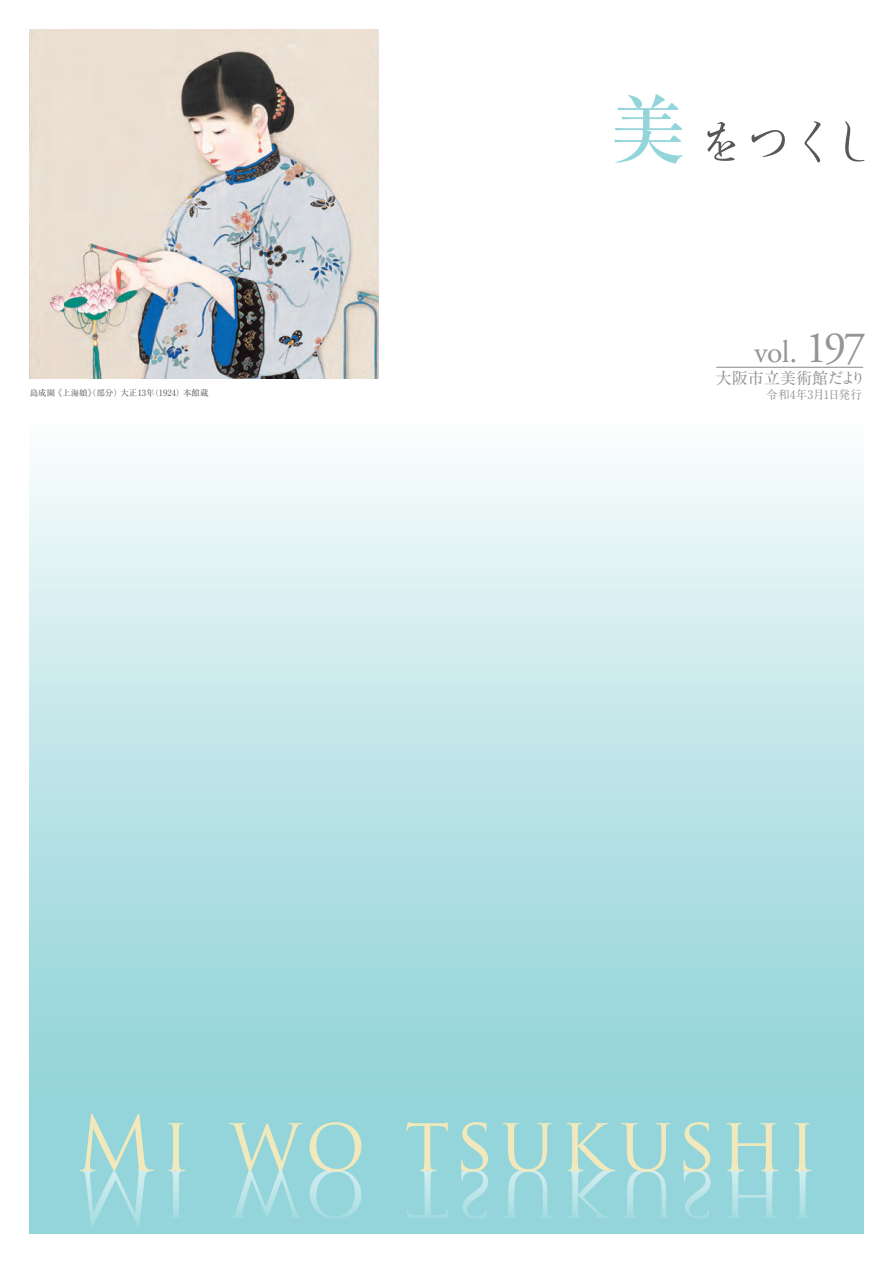
<style>
.page{position:relative;width:893px;height:1263px;background:#fff}
.page>*{position:absolute;margin:0;border:0;box-sizing:border-box;transform-origin:0 0}
.t1{font:74.4px "Trajan Pro";letter-spacing:.07em;color:#f1e9bc}
.t2{font:31.5px "Adobe Garamond Pro";color:#939598}
.t3{font:700 15.9px "A1 Mincho Std";letter-spacing:.01em;color:#939598}
.t4{font:700 11.7px "A1 Mincho Std";letter-spacing:.01em;color:#939598}
.t5{font:8.55px "Ryumin Pro";color:#57585a}
.s1{font-size:45px}
</style>
<div class="page">
<div style="left:30px;top:421px;width:833px;height:812px;background:linear-gradient(to bottom,#f4f9fa,#82ced4)"></div>
<svg style="left:80px;top:1170px;width:74px;height:57px;background:#9dd9dd"></svg>
<svg style="left:168px;top:1170px;width:17px;height:48px"></svg>
<svg style="left:229px;top:1169px;width:73px;height:49px;background:#9bd8dc"></svg>
<svg style="left:310px;top:1169px;width:51px;height:50px;background:#9dd8dd"></svg>
<svg style="left:406px;top:1170px;width:42px;height:49px;background:#9ad7dc"></svg>
<svg style="left:461px;top:1169px;width:27px;height:50px"></svg>
<svg style="left:503px;top:1169px;width:49px;height:49px;background:#9cd8dd"></svg>
<svg style="left:567px;top:1170px;width:48px;height:48px;background:#9ed9dd"></svg>
<svg style="left:621px;top:1169px;width:50px;height:49px;background:#9cd8dd"></svg>
<svg style="left:684px;top:1169px;width:27px;height:50px"></svg>
<svg style="left:727px;top:1170px;width:51px;height:48px;background:#9ed9dd"></svg>
<svg style="left:795px;top:1170px;width:17px;height:48px"></svg>
<svg style="left:614px;top:94px;width:69px;height:69px"></svg>
<svg style="left:707px;top:122px;width:28px;height:39px"></svg>
<svg style="left:751px;top:130px;width:34px;height:27px"></svg>
<svg style="left:804px;top:121px;width:17px;height:41px"></svg>
<svg style="left:845px;top:121px;width:19px;height:41px"></svg>
<hr style="left:716px;top:367px;width:147px;height:1px;background:#87888b">
<img style="left:30px;top:30px;width:349px;height:349px">
<h2 class="t2" style="left:754px;top:333px;width:113px">vol. <span class="s1">197</span></h2>
<h3 class="t3" style="left:716px;top:365px;width:152px">大阪市立美術館だより</h3>
<p class="t5" style="left:30px;top:386px;width:180px">島成園 《上海娘》（部分）大正13年（1924）本館蔵</p>
<h3 class="t4" style="left:766px;top:385px;width:97px">令和4年3月1日発行</h3>
<h1 class="t1" style="left:76px;top:1096px;width:742px">Mi wo tsukushi</h1>
</div>
